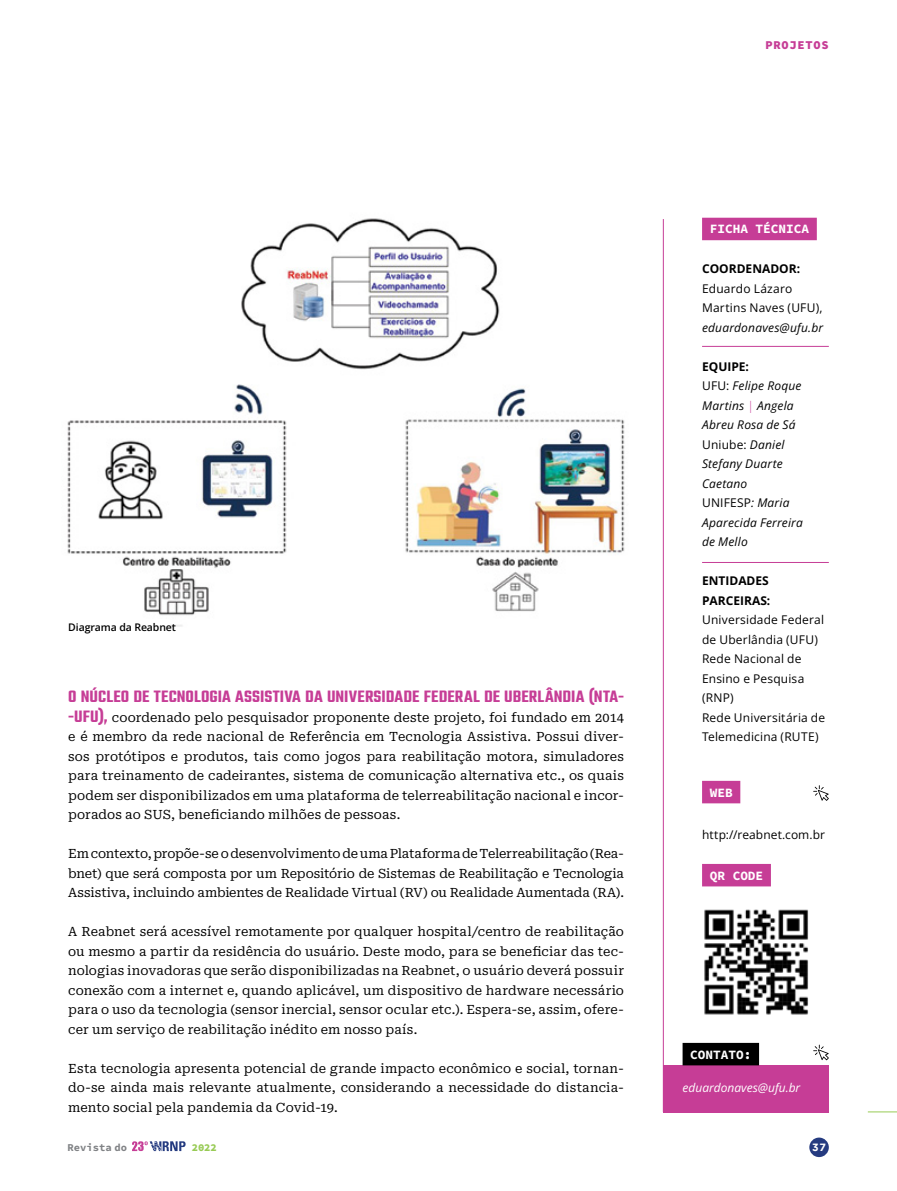
<style>
.page{position:relative;width:897px;height:1191px;background:#fff}
.page>*{position:absolute;margin:0;border:0;box-sizing:border-box;transform-origin:0 0}
.t1{font:600 18px "Teko";letter-spacing:.005em;color:#c63d96}
.t2{font:12.75px/19.5px "Roboto Serif";letter-spacing:.005em;color:#000;text-align:justify}
.t3{font:700 12.75px "Source Code Pro";color:#fff}
.t4{font:12px/19.5px "Open Sans";letter-spacing:.015em;color:#000}
.t5{font:italic 12px/19.5px "Open Sans";letter-spacing:.015em;color:#000}
.t6{font:700 12px/19.5px "Open Sans";color:#000}
.t7{font:italic 12px "Open Sans";color:#fff}
.t8{font:900 12px "Source Code Pro";letter-spacing:.07em;color:#c63d96}
.t9{font:600 10.5px "Open Sans";letter-spacing:-.01em;color:#000}
.t10{font:700 10.5px "Source Code Pro";color:#808285}
.t11{font:900 10.5px "Source Code Pro";color:#98cb55}
.t12{font:700 10.5px "Gotham";color:#fff}
.s1{font-family:"Teko";font-weight:600;font-size:18px;color:#c63d96}
.s2{font-weight:700;font-style:normal}
.s3{font-style:normal}
.s4{font-weight:300;font-style:normal;color:#c63d96}
</style>
<div class="page">
<div style="left:809px;top:1137px;width:20px;height:20px;background:#253b80;border-radius:50%"></div>
<svg style="left:132px;top:1141px;width:54px;height:10px"></svg>
<img style="left:67px;top:217px;width:662px;height:412px">
<hr style="left:663px;top:219px;width:1px;height:893px;background:#c63d96">
<div style="left:702px;top:218px;width:115px;height:22px;background:#c63d96"></div>
<hr style="left:702px;top:346px;width:127px;height:1px;background:#c63d96">
<hr style="left:702px;top:562px;width:127px;height:1px;background:#c63d96">
<div style="left:663px;top:1065px;width:166px;height:48px;background:#c63d96"></div>
<div style="left:683px;top:1043px;width:76px;height:22px;background:#000"></div>
<div style="left:702px;top:864px;width:69px;height:22px;background:#c63d96"></div>
<img style="left:704px;top:909px;width:105px;height:106px">
<svg style="left:813px;top:1044px;width:16px;height:16px"></svg>
<svg style="left:868px;top:1111px;width:29px;height:1px"></svg>
<div style="left:702px;top:781px;width:38px;height:22px;background:#c63d96"></div>
<svg style="left:813px;top:785px;width:16px;height:16px"></svg>
<p class="t8" style="left:765px;top:36px;width:65px">PROJETOS</p>
<p class="t9" style="left:68px;top:620px;width:109px">Diagrama da Reabnet</p>
<h1 class="t1" style="left:68px;top:685px;width:557px">O NÚCLEO DE TECNOLOGIA ASSISTIVA DA UNIVERSIDADE FEDERAL DE UBERLÂNDIA (NTA-</h1>
<p class="t2" style="left:68px;top:706px;width:557px"><span class="s1">-UFU),</span> coordenado pelo pesquisador proponente deste projeto, foi fundado em 2014 e é membro da rede nacional de Referência em Tecnologia Assistiva. Possui diver&shy;sos protótipos e produtos, tais como jogos para reabilitação motora, simuladores para treinamento de cadeirantes, sistema de comunicação alternativa etc., os quais podem ser disponibilizados em uma plataforma de telerreabilitação nacional e incor&shy;porados ao SUS, beneficiando milhões de pessoas.</p>
<p class="t2" style="left:68px;top:843px;width:557px">Em contexto, propõe-se o desenvolvimento de uma Plataforma de Telerreabilitação (Rea&shy;bnet) que será composta por um Repositório de Sistemas de Reabilitação e Tecnologia Assistiva, incluindo ambientes de Realidade Virtual (RV) ou Realidade Aumentada (RA).</p>
<p class="t2" style="left:68px;top:921px;width:557px">A Reabnet será acessível remotamente por qualquer hospital/centro de reabilitação ou mesmo a partir da residência do usuário. Deste modo, para se beneficiar das tec&shy;nologias inovadoras que serão disponibilizadas na Reabnet, o usuário deverá possuir conexão com a internet e, quando aplicável, um dispositivo de hardware necessário para o uso da tecnologia (sensor inercial, sensor ocular etc.). Espera-se, assim, ofere&shy;cer um serviço de reabilitação inédito em nosso país.</p>
<p class="t2" style="left:68px;top:1057px;width:557px">Esta tecnologia apresenta potencial de grande impacto econômico e social, tornan&shy;do-se ainda mais relevante atualmente, considerando a necessidade do distancia&shy;mento social pela pandemia da Covid-19.</p>
<p class="t3" style="left:710px;top:220px;width:101px">FICHA TÉCNICA</p>
<p class="t6" style="left:702px;top:259px;width:100px">COORDENADOR:</p>
<p class="t4" style="left:702px;top:278px;width:122px">Eduardo Lázaro<br>Martins Naves (UFU),</p>
<p class="t5" style="left:702px;top:317px;width:123px">eduardonaves@ufu.br</p>
<p class="t5" style="left:702px;top:356px;width:102px"><span class="s2">EQUIPE:<br></span><span class="s3">UFU:</span> Felipe Roque<br>Martins <span class="s4">|</span> Angela<br>Abreu Rosa de Sá<br><span class="s3">Uniube:</span> Daniel<br>Stefany Duarte<br>Caetano<br><span class="s3">UNIFESP</span>: Maria<br>Aparecida Ferreira de Mello</p>
<p class="t6" style="left:702px;top:571px;width:70px">ENTIDADES<br>PARCEIRAS:</p>
<p class="t4" style="left:702px;top:610px;width:125px">Universidade Federal de Uberlândia (UFU)<br>Rede Nacional de<br>Ensino e Pesquisa (RNP)<br>Rede Universitária de<br>Telemedicina (RUTE)</p>
<p class="t3" style="left:710px;top:783px;width:24px">WEB</p>
<p class="t4" style="left:702px;top:824px;width:125px">http://reabnet.com.br</p>
<p class="t3" style="left:710px;top:866px;width:55px">QR CODE</p>
<p class="t3" style="left:690px;top:1045px;width:63px">CONTATO:</p>
<p class="t7" style="left:683px;top:1079px;width:119px">eduardonaves@ufu.br</p>
<p class="t10" style="left:68px;top:1139px;width:61px">Revista do</p>
<p class="t11" style="left:192px;top:1139px;width:27px">2022</p>
<p class="t12" style="left:812px;top:1141px;width:15px">37</p>
</div>
